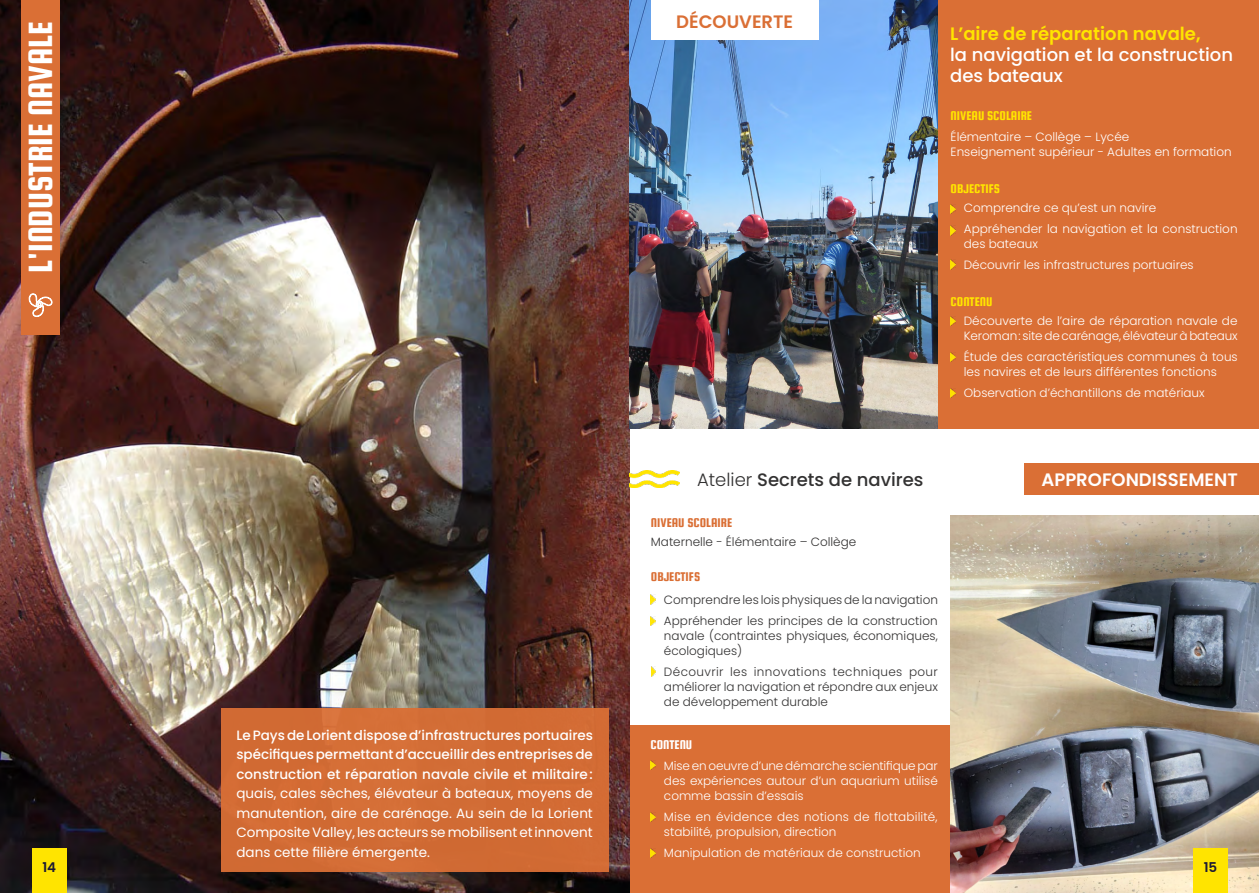
<style>
.page{position:relative;width:1259px;height:893px;background:#fff}
.page>*{position:absolute;margin:0;border:0;box-sizing:border-box;transform-origin:0 0}
.t1{font:36px "Squada One";color:#fff}
.t2{font:500 18px/21px "Poppins";color:#fff}
.t3{font:600 18px "Poppins";color:#ffe400}
.t4{font:500 18px "Poppins";color:#333232}
.t5{font:600 18px "Poppins";color:#fff}
.t6{font:600 18px "Poppins";color:#da6f35}
.t7{font:13.5px/19.5px "Poppins";letter-spacing:-.005em;color:#fff;text-align:justify}
.t8{font:500 13.5px/19.5px "Poppins";color:#fff;text-align:justify}
.t9{font:13.5px "Squada One";color:#ffe400}
.t10{font:13.5px "Squada One";color:#da6f35}
.t11{font:13.5px "Squada One";color:#fff}
.t12{font:600 13.5px "Poppins";color:#1c1a34}
.t13{font:300 12px/15px "Poppins";color:#fff}
.t14{font:300 12px/15px "Poppins";color:#333232}
.s1{font-weight:300}
</style>
<div class="page">
<div style="left:629px;top:725px;width:630px;height:168px;background:#da6f35"></div>
<img style="left:950px;top:516px;width:309px;height:377px">
<svg style="left:651px;top:595px;width:4px;height:9px"></svg>
<svg style="left:651px;top:616px;width:4px;height:9px"></svg>
<svg style="left:651px;top:667px;width:5px;height:9px"></svg>
<img style="left:0;top:0;width:629px;height:893px">
<div style="left:629px;top:0;width:630px;height:428px;background:#da6f35"></div>
<svg style="left:650px;top:760px;width:5px;height:10px"></svg>
<svg style="left:650px;top:812px;width:5px;height:9px"></svg>
<svg style="left:650px;top:848px;width:5px;height:9px"></svg>
<div style="left:21px;top:0;width:55px;height:347px;background:#000;opacity:.1"></div>
<div style="left:21px;top:0;width:39px;height:334px;background:#da6f35"></div>
<div style="left:221px;top:704px;width:404px;height:180px;background:#000;opacity:.1"></div>
<div style="left:221px;top:709px;width:387px;height:163px;background:#d26b34"></div>
<svg style="left:28px;top:293px;width:24px;height:24px"></svg>
<div style="left:32px;top:849px;width:34px;height:44px;background:#ffe400"></div>
<div style="left:1193px;top:849px;width:34px;height:44px;background:#ffe400"></div>
<img style="left:629px;top:0;width:309px;height:428px">
<svg style="left:950px;top:205px;width:5px;height:9px"></svg>
<svg style="left:950px;top:226px;width:5px;height:9px"></svg>
<svg style="left:950px;top:260px;width:5px;height:9px"></svg>
<svg style="left:950px;top:316px;width:5px;height:9px"></svg>
<svg style="left:950px;top:352px;width:5px;height:10px"></svg>
<svg style="left:950px;top:389px;width:5px;height:9px"></svg>
<div style="left:651px;top:0;width:167px;height:39px;background:#fff"></div>
<div style="left:1024px;top:463px;width:235px;height:32px;background:#da6f35"></div>
<img style="left:629px;top:471px;width:50px;height:17px">
<h1 class="t1" style="left:21px;top:273px;width:253px;rotate:-90deg">L'INDUSTRIE NAVALE</h1>
<p class="t12" style="left:42px;top:860px;width:15px">14</p>
<p class="t8" style="left:236px;top:725px;width:358px">Le Pays de Lorient dispose d’infrastructures portuaires spécifiquespermettantd’accueillirdesentreprisesde construction et réparation navale civile et militaire:</p>
<p class="t7" style="left:236px;top:784px;width:358px">quais, cales sèches, élévateur à bateaux, moyens de manutention, aire de carénage. Au sein de la Lorient Composite Valley, les acteurs se mobilisent et innovent dans cette filière émergente.</p>
<h2 class="t6" style="left:676px;top:11px;width:118px">DÉCOUVERTE</h2>
<h2 class="t3" style="left:950px;top:23px;width:252px">L’aire de réparation navale,</h2>
<h2 class="t2" style="left:950px;top:44px;width:284px">la navigation et la construction des bateaux</h2>
<p class="t9" style="left:950px;top:109px;width:83px">NIVEAU SCOLAIRE</p>
<p class="t13" style="left:950px;top:129px;width:282px">Élémentaire – Collège – Lycée<br>Enseignement supérieur - Adultes en formation</p>
<p class="t9" style="left:950px;top:182px;width:51px">OBJECTIFS</p>
<p class="t13" style="left:963px;top:197px;width:275px;line-height:21px">Comprendre ce qu’est un navire<br>Appréhender la navigation et la construction</p>
<p class="t13" style="left:963px;top:233px;width:231px;line-height:21px">des bateaux<br>Découvrir les infrastructures portuaires</p>
<p class="t9" style="left:950px;top:295px;width:43px">CONTENU</p>
<p class="t13" style="left:963px;top:314px;width:275px">Découverte de l’aire de réparation navale de<br>Keroman: site de carénage, élévateur àbateaux</p>
<p class="t13" style="left:963px;top:350px;width:275px">Étude des caractéristiques communes à tous les navires et de leurs différentes fonctions</p>
<p class="t13" style="left:963px;top:386px;width:242px">Observation d’échantillons de matériaux</p>
<h2 class="t4" style="left:697px;top:469px;width:228px"><span class="s1">Atelier</span> Secrets de navires</h2>
<p class="t10" style="left:651px;top:516px;width:83px">NIVEAU SCOLAIRE</p>
<p class="t14" style="left:651px;top:534px;width:207px">Maternelle - Élémentaire – Collège</p>
<p class="t10" style="left:651px;top:569px;width:51px">OBJECTIFS</p>
<p class="t14" style="left:664px;top:589px;width:275px;line-height:21px">Comprendre les lois physiques de la navigation<br>Appréhender les principes de la construction</p>
<p class="t14" style="left:664px;top:628px;width:275px">navale (contraintes physiques, économiques, écologiques)</p>
<p class="t14" style="left:664px;top:664px;width:275px;text-align:justify">Découvrir les innovations techniques pour améliorer la navigation et répondre aux enjeux de développement durable</p>
<p class="t11" style="left:650px;top:737px;width:43px">CONTENU</p>
<p class="t13" style="left:664px;top:758px;width:275px;text-align:justify">Mise en oeuvre d’une démarche scientifique par des expériences autour d’un aquarium utilisé comme bassin d’essais</p>
<p class="t13" style="left:664px;top:809px;width:275px">Mise en évidence des notions de flottabilité, stabilité, propulsion, direction</p>
<p class="t13" style="left:664px;top:845px;width:258px">Manipulation de matériaux de construction</p>
<h2 class="t5" style="left:1041px;top:470px;width:198px">APPROFONDISSEMENT</h2>
<p class="t12" style="left:1203px;top:860px;width:15px">15</p>
</div>
